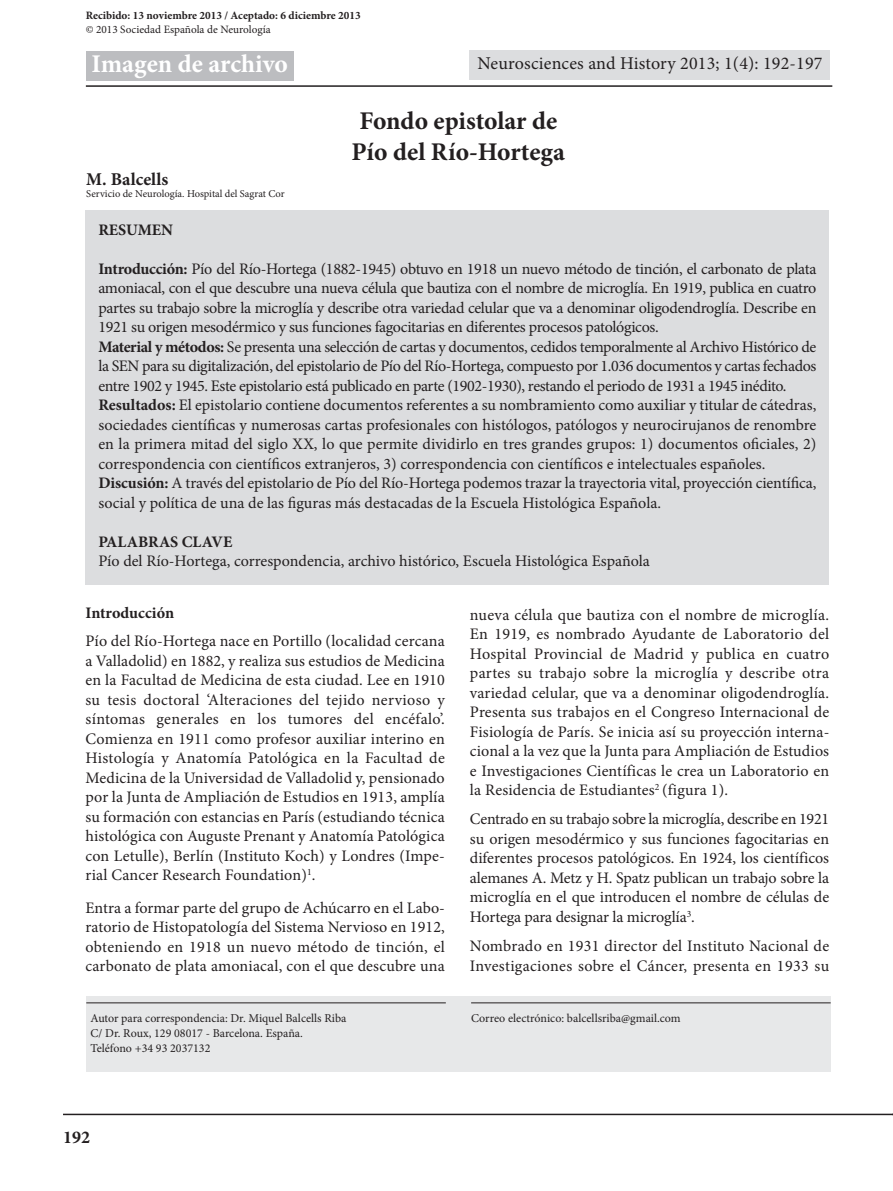
<style>
.page{position:relative;width:893px;height:1191px;background:#fff}
.page>*{position:absolute;margin:0;border:0;box-sizing:border-box;transform-origin:0 0}
.t1{font:700 25.5px/30.6px "Minion Pro";color:#231f20;text-align:center}
.t2{font:700 25.5px "Minion Pro";color:#fff}
.t3{font:18px "Minion Pro";letter-spacing:.01em;color:#231f20}
.t4{font:700 18px "Minion Pro";color:#231f20}
.t5{font:16.05px/19.5px "Minion Pro";letter-spacing:-.01em;color:#231f20;text-align:justify}
.t6{font:16.05px/19.5px "Minion Pro";letter-spacing:.015em;color:#231f20}
.t7{font:700 16.05px "Minion Pro";color:#231f20}
.t8{font:12px/15px "Minion Pro";color:#231f20}
.t9{font:700 11.25px "Minion Pro";color:#231f20}
.t10{font:11.25px "Minion Pro";color:#231f20}
.t11{font:10.5px "Minion Pro";color:#231f20}
.s1{font-weight:700}
</style>
<div class="page">
<hr style="left:63px;top:1113px;width:830px;height:2px;background:#231f20">
<div style="left:86px;top:51px;width:208px;height:30px;background:#bcbdc0"></div>
<div style="left:470px;top:50px;width:360px;height:30px;background:#dcdddf"></div>
<hr style="left:86px;top:85px;width:746px;height:2px;background:#231f20">
<div style="left:86px;top:210px;width:743px;height:375px;background:#dcdddf"></div>
<div style="left:86px;top:996px;width:744px;height:75px;background:#e7e8e9"></div>
<hr style="left:86px;top:1002px;width:360px;height:1px;background:#231f20">
<hr style="left:471px;top:1002px;width:360px;height:1px;background:#231f20">
<p class="t9" style="left:86px;top:12px;width:277px">Recibido: 13 noviembre 2013 / Aceptado: 6 diciembre 2013</p>
<p class="t10" style="left:86px;top:25px;width:187px">© 2013 Sociedad Española de Neurología</p>
<h1 class="t2" style="left:92px;top:54px;width:198px">Imagen de archivo</h1>
<p class="t3" style="left:477px;top:56px;width:346px">Neurosciences and History 2013; 1(4): 192-197</p>
<h1 class="t1" style="left:352px;top:108px;width:215px">Fondo epistolar de<br>Pío del Río-Hortega</h1>
<p class="t4" style="left:86px;top:172px;width:84px">M. Balcells</p>
<p class="t11" style="left:86px;top:189px;width:200px">Servicio de Neurología. Hospital del Sagrat Cor</p>
<p class="t7" style="left:98px;top:224px;width:76px">RESUMEN</p>
<p class="t5" style="left:98px;top:260px;width:720px;text-align:left"><span class="s1">Introducción:</span> Pío del Río-Hortega (1882-1945) obtuvo en 1918 un nuevo método de tinción, el carbonato de plata amoniacal, con el que descubre una nueva célula que bautiza con el nombre de microglía. En 1919, publica en cuatro partes su trabajo sobre la microglía y describe otra variedad celular que va a denominar oligodendroglía. Describe en 1921 su origen mesodérmico y sus funciones fagocitarias en diferentes procesos patológicos.<br><span class="s1">Material y métodos:</span> Se presenta una selección de cartas y documentos, cedidos temporalmente al Archivo Histórico de la SEN para su digitalización, del epistolario de Pío del Río-Hortega, compuesto por 1.036 documentos y cartas fechados entre 1902 y 1945. Este epistolario está publicado en parte (1902-1930), restando el periodo de 1931 a 1945 inédito.<br><span class="s1">Resultados:</span> El epistolario contiene documentos referentes a su nombramiento como auxiliar y titular de cátedras, sociedades científicas y numerosas cartas profesionales con histólogos, patólogos y neurocirujanos de renombre en la primera mitad del siglo XX, lo que permite dividirlo en tres grandes grupos: 1) documentos oficiales, 2) correspondencia con científicos extranjeros, 3) correspondencia con científicos e intelectuales españoles.<br><span class="s1">Discusión:</span> A través del epistolario de Pío del Río-Hortega podemos trazar la trayectoria vital, proyección científica, social y política de una de las figuras más destacadas de la Escuela Histológica Española.</p>
<p class="t7" style="left:98px;top:536px;width:136px">PALABRAS CLAVE</p>
<p class="t5" style="left:98px;top:553px;width:553px">Pío del Río-Hortega, correspondencia, archivo histórico, Escuela Histológica Española</p>
<p class="t5" style="left:470px;top:606px;width:361px">nueva célula que bautiza con el nombre de microglía.<br>En 1919, es nombrado Ayudante de Laboratorio del Hospital Provincial de Madrid y publica en cuatro partes su trabajo sobre la microglía y describe otra variedad celular, que va a denominar oligodendroglía.<br>Presenta sus trabajos en el Congreso Internacional de Fisiología de París. Se inicia así su proyección interna&shy;cional a la vez que la Junta para Ampliación de Estudios e Investigaciones Científicas le crea un Laboratorio en la Residencia de Estudiantes<sup>2</sup> (figura 1).</p>
<p class="t5" style="left:470px;top:811px;width:361px">Centrado en su trabajo sobre la microglía, describe en 1921 su origen mesodérmico y sus funciones fagocitarias en diferentes procesos patológicos. En 1924, los científicos alemanes A. Metz y H. Spatz publican un trabajo sobre la microglía en el que introducen el nombre de células de Hortega para designar la microglía<sup>3</sup>.</p>
<p class="t6" style="left:470px;top:937px;width:361px">Nombrado en 1931 director del Instituto Nacional de<br>Investigaciones sobre el Cáncer, presenta en 1933 su</p>
<p class="t8" style="left:91px;top:1012px;width:257px">Autor para correspondencia: Dr. Miquel Balcells Riba<br>C/ Dr. Roux, 129 08017 - Barcelona. España.<br>Teléfono +34 93 2037132</p>
<p class="t8" style="left:471px;top:1012px;width:211px">Correo electrónico: balcellsriba@gmail.com</p>
<p class="t7" style="left:86px;top:607px;width:90px">Introducción</p>
<p class="t5" style="left:85px;top:633px;width:361px">Pío del Río-Hortega nace en Portillo (localidad cercana a Valladolid) en 1882, y realiza sus estudios de Medicina en la Facultad de Medicina de esta ciudad. Lee en 1910 su tesis doctoral ‘Alteraciones del tejido nervioso y síntomas generales en los tumores del encéfalo’.<br>Comienza en 1911 como profesor auxiliar interino en Histología y Anatomía Patológica en la Facultad de Medicina de la Universidad de Valladolid y, pensionado por la Junta de Ampliación de Estudios en 1913, amplía su formación con estancias en París (estudiando técnica histológica con Auguste Prenant y Anatomía Patológica con Letulle), Berlín (Instituto Koch) y Londres (Impe&shy;rial Cancer Research Foundation)<sup>1</sup>.</p>
<p class="t5" style="left:86px;top:899px;width:361px">Entra a formar parte del grupo de Achúcarro en el Labo&shy;ratorio de Histopatología del Sistema Nervioso en 1912, obteniendo en 1918 un nuevo método de tinción, el carbonato de plata amoniacal, con el que descubre una</p>
<p class="t4" style="left:63px;top:1130px;width:28px">192</p>
</div>
